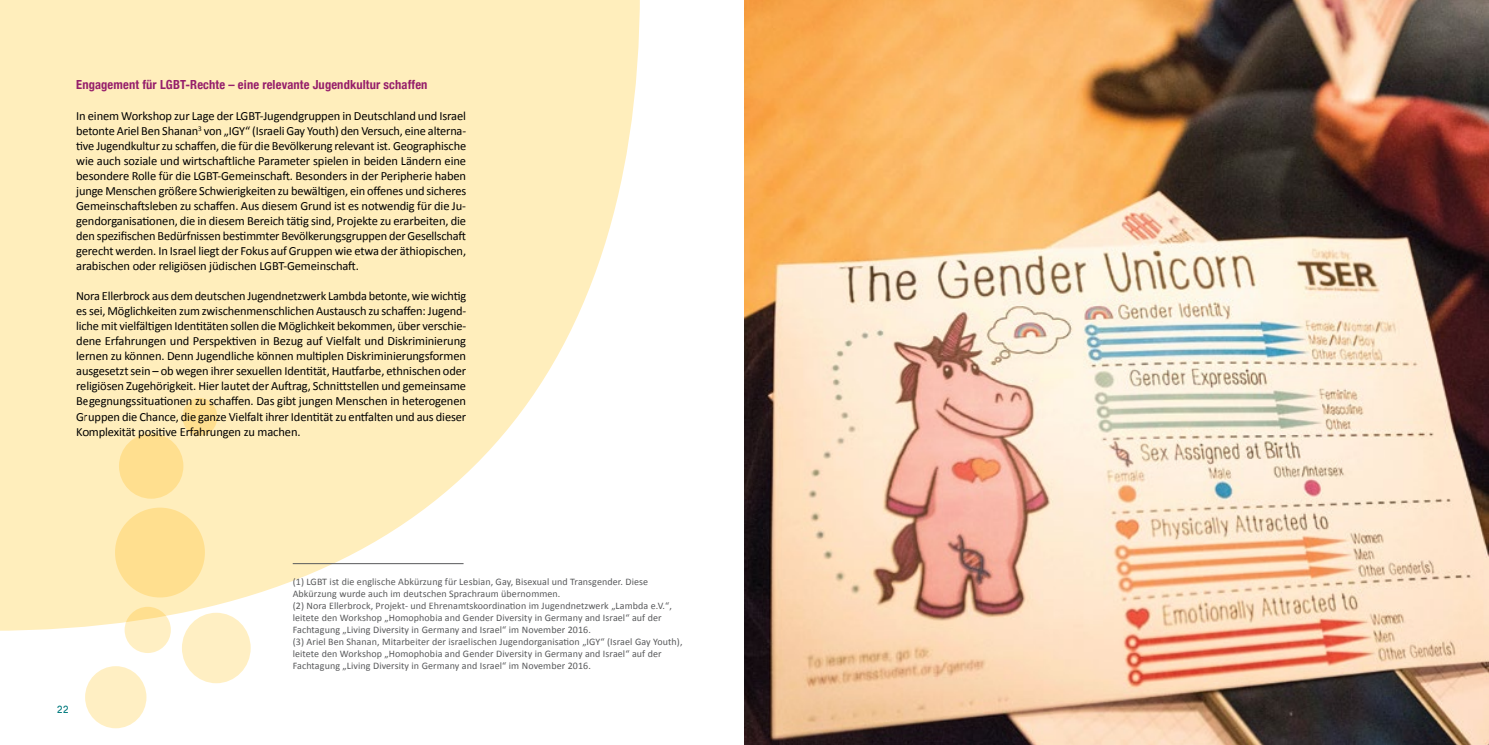
<style>
.page{position:relative;width:1489px;height:745px;background:#fff}
.page>*{position:absolute;margin:0;border:0;box-sizing:border-box;transform-origin:0 0}
.t1{font:12.5px/15px "Calibri";letter-spacing:-.01em;color:#000}
.t2{font:700 condensed 12.5px "Helvetica Neue";letter-spacing:.01em;color:#961f6b}
.t3{font:10px/12px "Calibri";letter-spacing:.01em;color:#58595b}
.t4{font:700 9.38px "Caviar Dreams";color:#00797d}
.t5{font:7.25px "Calibri";color:#000}
</style>
<div class="page">
<svg style="left:0;top:0;width:640px;height:630px;fill:#ffeebc"></svg>
<hr style="left:293px;top:563px;width:170px;height:1px;background:#58595b">
<svg style="left:125px;top:606px;width:46px;height:46px;background:#ffebb8"></svg>
<div style="left:182px;top:398px;width:35px;height:37px;background:#ffdf8f;border-radius:50%"></div>
<div style="left:85px;top:665px;width:61px;height:62px;background:#ffefc3;border-radius:50%"></div>
<div style="left:119px;top:433px;width:64px;height:65px;background:#ffdf8f;border-radius:50%"></div>
<div style="left:115px;top:507px;width:90px;height:90px;background:#ffdf8f;border-radius:50%"></div>
<div style="left:182px;top:612px;width:69px;height:70px;background:#ffefc3;border-radius:50%"></div>
<img style="left:744px;top:0;width:744px;height:744px">
<p class="t2" style="left:76px;top:77px;width:353px">Engagement für LGBT-Rechte – eine relevante Jugendkultur schaffen</p>
<p class="t1" style="left:76px;top:108px;width:391px">In einem Workshop zur Lage der LGBT-Jugendgruppen in Deutschland und Israel betonte Ariel Ben Shanan von „IGY“ (Israeli Gay Youth den Versuch eine alterna-</p>
<p class="t5" style="left:198px;top:124px;width:5px">3</p>
<p class="t1" style="left:76px;top:123px;width:391px;text-indent:259px">)<br>tive Jugendkultur zu schaffen, die für die Bevölkerung relevant ist. Geographische wie auch soziale und wirtschaftliche Parameter spielen in beiden Ländern eine besondere Rolle für die LGBT-Gemeinschaft. Besonders in der Peripherie haben junge Menschen größere Schwierigkeiten zu bewältigen, ein offenes und sicheres Gemeinschaftsleben zu schaffen. Aus diesem Grund ist es notwendig für die Ju&shy;gendorganisationen, die in diesem Bereich tätig sind, Projekte zu erarbeiten, die den spezifischen Bedürfnissen bestimmter Bevölkerungsgruppen der Gesellschaft gerecht werden In. Israel liegt der Fokus auf Gruppen wie etwa der äthiopischen, arabischen oder religiösen jüdischen LGBT-Gemeinschaft.</p>
<p class="t1" style="left:76px;top:288px;width:391px;text-align:justify">Nora Ellerbrock aus dem deutschen Jugendnetzwerk Lambda betonte, wie wichtig es sei, Möglichkeiten zum zwischenmenschlichen Austausch zu schaffen: Jugend&shy;liche mit vielfältigen Identitäten sollen die Möglichkeit bekommen, über verschie&shy;dene Erfahrungen und Perspektiven in Bezug auf Vielfalt und Diskriminierung lernen zu können. Denn Jugendliche können multiplen Diskriminierungsformen ausgesetzt sein – ob wegen ihrer sexuellen Identität, Hautfarbe, ethnischen oder religiösen Zugehörigkeit. Hier lautet der Auftrag, Schnittstellen und gemeinsame Begegnungssituationen zu schaffen. Das gibt jungen Menschen in heterogenen Gruppen die Chance, die ganze Vielfalt ihrer Identität zu entfalten und aus dieser Komplexität positive Erfahrungen zu machen.</p>
<p class="t1" style="left:400px;top:123px;width:5px">,</p>
<p class="t4" style="left:57px;top:703px;width:13px">22</p>
<p class="t3" style="left:293px;top:575px;width:391px">1( ) LGBT ist die englische Abkürzung für Lesbian, Gay, Bisexual und Transgender. Diese Abkürzung wurde auch im deutschen Sprachraum übernommen.<br>2( ) Nora Ellerbrock, Projekt- und Ehrenamtskoordination im Jugendnetzwerk „Lambda ,”.V.e leitete den Workshop „Homophobia and Gender Diversity in Germany and Israel“ auf der Fachtagung „Living Diversity in Germany and Israel“ im November 2016.<br>3( ) Ariel Ben Shanan, Mitarbeiter der israelischen Jugendorganisation „IGY“ (Israel Gay Youth ,( leitete den Workshop „Homophobia and Gender Diversity in Germany and Israel“ auf der Fachtagung „Living Diversity in Germany and Israel“ im November 2016.</p>
</div>
